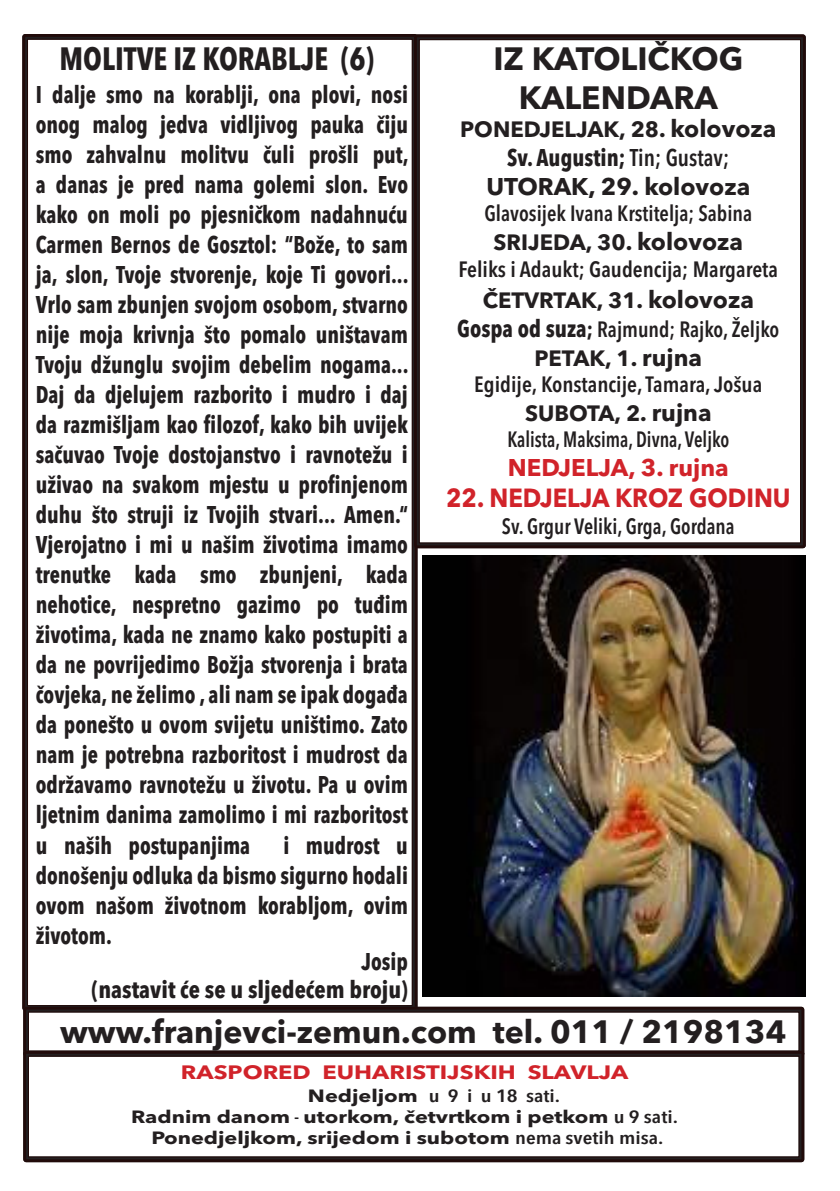
<style>
.page{position:relative;width:840px;height:1191px;background:#fff}
.page>*{position:absolute;margin:0;border:0;box-sizing:border-box;transform-origin:0 0}
.t1{font:700 32px "Avenir Next LT Pro";color:#231f20}
.t2{font:700 condensed 32px "Avenir Next LT Pro";color:#231f20;scale:.96 1}
.t3{font:700 26px "Avenir Next LT Pro";color:#d1232a;scale:.92 1}
.t4{font:700 condensed 24px/30px "Avenir Next LT Pro";color:#231f20;text-align:justify;scale:.9 1}
.t5{font:700 condensed 24px "Avenir Next LT Pro";color:#231f20}
.t6{font:700 condensed 24px "Avenir Next LT Pro";color:#231f20;scale:.93 1}
.t7{font:700 24px "Avenir Next LT Pro";color:#231f20}
.t8{font:700 24px "Avenir Next LT Pro";color:#d1232a}
.t9{font:700 22px "Avenir Next LT Pro";color:#231f20}
.t10{font:600 condensed 22px "Avenir Next LT Pro";color:#231f20}
.t11{font:600 condensed 22px "Avenir Next LT Pro";color:#231f20;scale:.95 1}
.t12{font:600 condensed 22px "Avenir Next LT Pro";color:#231f20;scale:.86 1}
.t13{font:600 condensed 22px "Avenir Next LT Pro";color:#231f20;scale:.92 1}
.t14{font:700 19.2px "Avenir Next LT Pro";color:#d1232a;scale:1.22 1}
.t15{font:700 17.6px "Avenir Next LT Pro";color:#231f20;scale:1.22 1}
.t16{font:600 condensed 17.6px "Avenir Next LT Pro";color:#231f20;scale:1.22 1}
.s1{font-size:24px}
.s2{font-weight:600}
.s3{font-weight:700;font-size:24px}
.s4{font-weight:700}
.s5{font-weight:700;font-stretch:normal}
.s6{font-weight:600;font-stretch:condensed}
</style>
<div class="page">
<div style="left:22px;top:34px;width:395px;height:976px;border:3px solid #210b0a"></div>
<div style="left:414px;top:34px;width:391px;height:514px;border:3px solid #210b0a"></div>
<div style="left:23px;top:1006px;width:780px;height:50px;border:6px solid #231f20"></div>
<div style="left:23px;top:1006px;width:780px;height:50px;border:3px solid #210b0a"></div>
<div style="left:28px;top:1011px;width:771px;height:40px;border:1px solid #210b0a"></div>
<div style="left:23px;top:1051px;width:780px;height:111px;border:6px solid #231f20"></div>
<div style="left:23px;top:1051px;width:780px;height:111px;border:3px solid #210b0a"></div>
<div style="left:28px;top:1055px;width:771px;height:102px;border:1px solid #210b0a"></div>
<img style="left:422px;top:555px;width:383px;height:442px">
<p class="t2" style="left:60px;top:39px;width:329px">MOLITVE IZ KORABLJE (6)</p>
<p class="t1" style="left:493px;top:39px;width:251px">IZ KATOLIČKOG</p>
<p class="t1" style="left:518px;top:78px;width:201px">KALENDARA</p>
<p class="t9" style="left:460px;top:116px;width:317px">PONEDJELJAK, 28. <span class="s1">kolovoza</span></p>
<p class="t6" style="left:507px;top:143px;width:240px">Sv. Augustin; <span class="s2">Tin; Gustav;</span></p>
<p class="t7" style="left:486px;top:172px;width:265px">UTORAK, 29. kolovoza</p>
<p class="t11" style="left:484px;top:200px;width:283px">Glavosijek Ivana Krstitelja; Sabina</p>
<p class="t9" style="left:493px;top:229px;width:251px">SRIJEDA, 30. <span class="s1">kolovoza</span></p>
<p class="t10" style="left:458px;top:256px;width:321px">Feliks i Adaukt; Gaudencija; Margareta</p>
<p class="t9" style="left:482px;top:287px;width:273px">ČETVRTAK, 31. <span class="s1">kolovoza</span></p>
<p class="t11" style="left:457px;top:316px;width:340px"><span class="s3">Gospa od suza</span><span class="s4">;</span> Rajmund; Rajko, Željko</p>
<p class="t9" style="left:534px;top:344px;width:169px">PETAK, 1. <span class="s1">rujna</span></p>
<p class="t10" style="left:474px;top:371px;width:289px">Egidije, Konstancije, Tamara, Jošua</p>
<p class="t9" style="left:525px;top:399px;width:188px">SUBOTA, 2. <span class="s1">rujna</span></p>
<p class="t12" style="left:507px;top:426px;width:259px">Kalista, Maksima, Divna, Veljko</p>
<p class="t8" style="left:507px;top:453px;width:222px">NEDJELJA, 3. rujna</p>
<p class="t3" style="left:446px;top:482px;width:376px">22. NEDJELJA KROZ GODINU</p>
<p class="t13" style="left:501px;top:512px;width:254px">Sv. Grgur Veliki, Grga, Gordana</p>
<p class="t4" style="left:36px;top:80px;width:415px">I dalje smo na korablji, ona plovi, nosi onog malog jedva vidljivog pauka čiju smo zahvalnu molitvu čuli prošli put, a danas je pred nama golemi slon. Evo kako on moli po pjesničkom nadahnuću Carmen Bernos de Gosztol: “Bože, to sam ja, slon, Tvoje stvorenje, koje Ti govori...<br>Vrlo sam zbunjen svojom osobom, stvarno nije moja krivnja što pomalo uništavam Tvoju džunglu svojim debelim nogama...<br>Daj da djelujem razborito i mudro i daj da razmišljam kao filozof, kako bih uvijek sačuvao Tvoje dostojanstvo i ravnotežu i uživao na svakom mjestu u profinjenom duhu što struji iz Tvojih stvari... Amen.“ Vjerojatno i mi u našim životima imamo trenutke kada smo zbunjeni, kada nehotice, nespretno gazimo po tuđim životima, kada ne znamo kako postupiti a da ne povrijedimo Božja stvorenja i brata čovjeka, ne želimo , ali nam se ipak događa da ponešto u ovom svijetu uništimo. Zato nam je potrebna razboritost i mudrost da održavamo ravnotežu u životu. Pa u ovim ljetnim danima zamolimo i mi razboritost u naših postupanjima</p>
<p class="t4" style="left:36px;top:830px;width:415px;text-indent:247px">i mudrost u donošenju odluka da bismo sigurno hodali ovom našom životnom korabljom, ovim životom.</p>
<p class="t4" style="left:361px;top:946px;width:53px">Josip</p>
<p class="t5" style="left:92px;top:975px;width:318px">(nastavit će se u sljedećem broju)</p>
<p class="t1" style="left:60px;top:1012px;width:727px">www.franjevci-zemun.com tel. 011 / 2198134</p>
<p class="t14" style="left:181px;top:1060px;width:368px">RASPORED EUHARISTIJSKIH SLAVLJA</p>
<p class="t16" style="left:308px;top:1085px;width:208px"><span class="s5">Nedjeljom</span> u 9 i u 18 sati.</p>
<p class="t15" style="left:131px;top:1106px;width:449px">Radnim danom <span class="s6">-</span> utorkom, četvrtkom i petkom <span class="s6">u 9 sati.</span></p>
<p class="t15" style="left:151px;top:1127px;width:421px">Ponedjeljkom, srijedom i subotom <span class="s6">nema svetih misa.</span></p>
</div>
